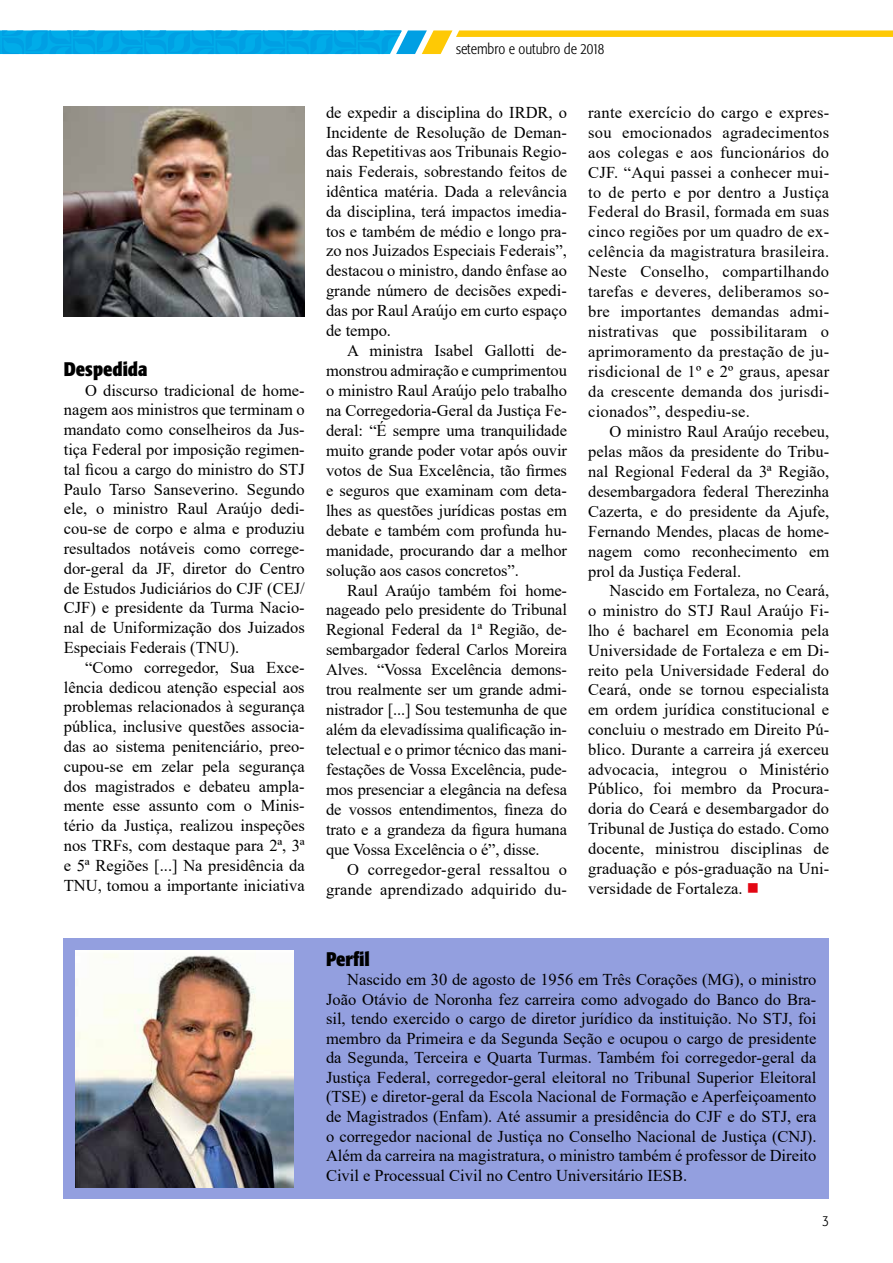
<style>
.page{position:relative;width:893px;height:1263px;background:#fff}
.page>*{position:absolute;margin:0;border:0;box-sizing:border-box;transform-origin:0 0}
.t1{font:700 condensed 19.5px "Formata";color:#000}
.t2{font:16.5px/19.8px "Times New Roman";color:#000;text-align:justify}
.t3{font:300 condensed 15px "Formata";color:#000}
.s1{color:#e30613}
</style>
<div class="page">
<svg style="left:0;top:30px;width:893px;height:24px"></svg>
<div style="left:64px;top:938px;width:765px;height:261px;background:#939fdf"></div>
<img style="left:75px;top:950px;width:218px;height:238px">
<img style="left:64px;top:106px;width:241px;height:211px">
<p class="t1" style="left:64px;top:357px;width:85px">Despedida</p>
<p class="t2" style="left:64px;top:380px;width:242px;text-indent:21px">O discurso tradicional de home&shy;nagem aos ministros que terminam o mandato como conselheiros da Jus&shy;tiça Federal por imposição regimen&shy;tal ficou a cargo do ministro do STJ Paulo Tarso Sanseverino. Segundo ele, o ministro Raul Araújo dedi&shy;cou-se de corpo e alma e produziu resultados notáveis como correge&shy;dor-geral da JF, diretor do Centro de Estudos Judiciários do CJF (CEJ/ CJF) e presidente da Turma Nacio&shy;nal de Uniformização dos Juizados Especiais Federais (TNU).</p>
<p class="t2" style="left:64px;top:657px;width:242px;text-indent:21px">“Como corregedor, Sua Exce&shy;lência dedicou atenção especial aos problemas relacionados à segurança pública, inclusive questões associa&shy;das ao sistema penitenciário, preo&shy;cupou-se em zelar pela segurança dos magistrados e debateu ampla&shy;mente esse assunto com o Minis&shy;tério da Justiça, realizou inspeções nos TRFs, com destaque para 2ª, 3ª e 5ª Regiões [...] Na presidência da TNU, tomou a importante iniciativa</p>
<p class="t3" style="left:456px;top:40px;width:150px">setembro e outubro de 2018</p>
<p class="t2" style="left:326px;top:102px;width:242px">de expedir a disciplina do IRDR, o Incidente de Resolução de Deman&shy;das Repetitivas aos Tribunais Regio&shy;nais Federais, sobrestando feitos de idêntica matéria. Dada a relevância da disciplina, terá impactos imedia&shy;tos e também de médio e longo pra&shy;zo nos Juizados Especiais Federais”, destacou o ministro, dando ênfase ao grande número de decisões expedi&shy;das por Raul Araújo em curto espaço de tempo.</p>
<p class="t2" style="left:326px;top:340px;width:242px;text-indent:21px">A ministra Isabel Gallotti de&shy;monstrou admiração e cumprimentou o ministro Raul Araújo pelo trabalho na Corregedoria-Geral da Justiça Fe&shy;deral: “É sempre uma tranquilidade muito grande poder votar após ouvir votos de Sua Excelência, tão firmes e seguros que examinam com deta&shy;lhes as questões jurídicas postas em debate e também com profunda hu&shy;manidade, procurando dar a melhor solução aos casos concretos”.</p>
<p class="t2" style="left:326px;top:579px;width:243px;text-indent:21px">Raul Araújo também foi home&shy;nageado pelo presidente do Tribunal Regional Federal da 1ª Região, de&shy;sembargador federal Carlos Moreira Alves. “Vossa Excelência demons&shy;trou realmente ser um grande admi&shy;nistrador [...] Sou testemunha de que além da elevadíssima qualificação in&shy;telectual e o primor técnico das mani&shy;festações de Vossa Excelência, pude&shy;mos presenciar a elegância na defesa de vossos entendimentos, fineza do trato e a grandeza da figura humana que Vossa Excelência o é”, disse.</p>
<p class="t2" style="left:326px;top:859px;width:242px;text-align:right">O corregedor-geral ressaltou o grande aprendizado adquirido du-</p>
<p class="t2" style="left:588px;top:102px;width:242px">rante exercício do cargo e expres&shy;sou emocionados agradecimentos aos colegas e aos funcionários do CJF. “Aqui passei a conhecer mui&shy;to de perto e por dentro a Justiça Federal do Brasil, formada em suas cinco regiões por um quadro de ex&shy;celência da magistratura brasileira.<br>Neste Conselho, compartilhando tarefas e deveres, deliberamos so&shy;bre importantes demandas admi&shy;nistrativas que possibilitaram o aprimoramento da prestação de ju&shy;risdicional de 1º e 2º graus, apesar da crescente demanda dos jurisdi&shy;cionados”, despediu-se.</p>
<p class="t2" style="left:588px;top:421px;width:242px;text-indent:21px">O ministro Raul Araújo recebeu, pelas mãos da presidente do Tribu&shy;nal Regional Federal da 3ª Região, desembargadora federal Therezinha Cazerta, e do presidente da Ajufe, Fernando Mendes, placas de home&shy;nagem como reconhecimento em prol da Justiça Federal.</p>
<p class="t2" style="left:588px;top:580px;width:243px;text-indent:21px">Nascido em Fortaleza, no Ceará, o ministro do STJ Raul Araújo Fi&shy;lho é bacharel em Economia pela Universidade de Fortaleza e em Di&shy;reito pela Universidade Federal do Ceará, onde se tornou especialista em ordem jurídica constitucional e concluiu o mestrado em Direito Pú&shy;blico. Durante a carreira já exerceu advocacia, integrou o Ministério Público, foi membro da Procura&shy;doria do Ceará e desembargador do Tribunal de Justiça do estado. Como docente, ministrou disciplinas de graduação e pós-graduação na Uni&shy;versidade de Fortaleza. <span class="s1">■</span></p>
<p class="t1" style="left:326px;top:947px;width:45px">Perfil</p>
<p class="t2" style="left:326px;top:970px;width:492px;text-indent:21px">Nascido em 30 de agosto de 1956 em Três Corações (MG), o ministro João Otávio de Noronha fez carreira como advogado do Banco do Bra&shy;sil, tendo exercido o cargo de diretor jurídico da instituição. No STJ, foi membro da Primeira e da Segunda Seção e ocupou o cargo de presidente da Segunda, Terceira e Quarta Turmas. Também foi corregedor-geral da Justiça Federal, corregedor-geral eleitoral no Tribunal Superior Eleitoral (TSE) e diretor-geral da Escola Nacional de Formação e Aperfeiçoamento de Magistrados (Enfam). Até assumir a presidência do CJF e do STJ, era o corregedor nacional de Justiça no Conselho Nacional de Justiça (CNJ).<br>Além da carreira na magistratura, o ministro também é professor de Direito Civil e Processual Civil no Centro Universitário IESB.</p>
<p class="t3" style="left:823px;top:1212px;width:8px">3</p>
</div>
